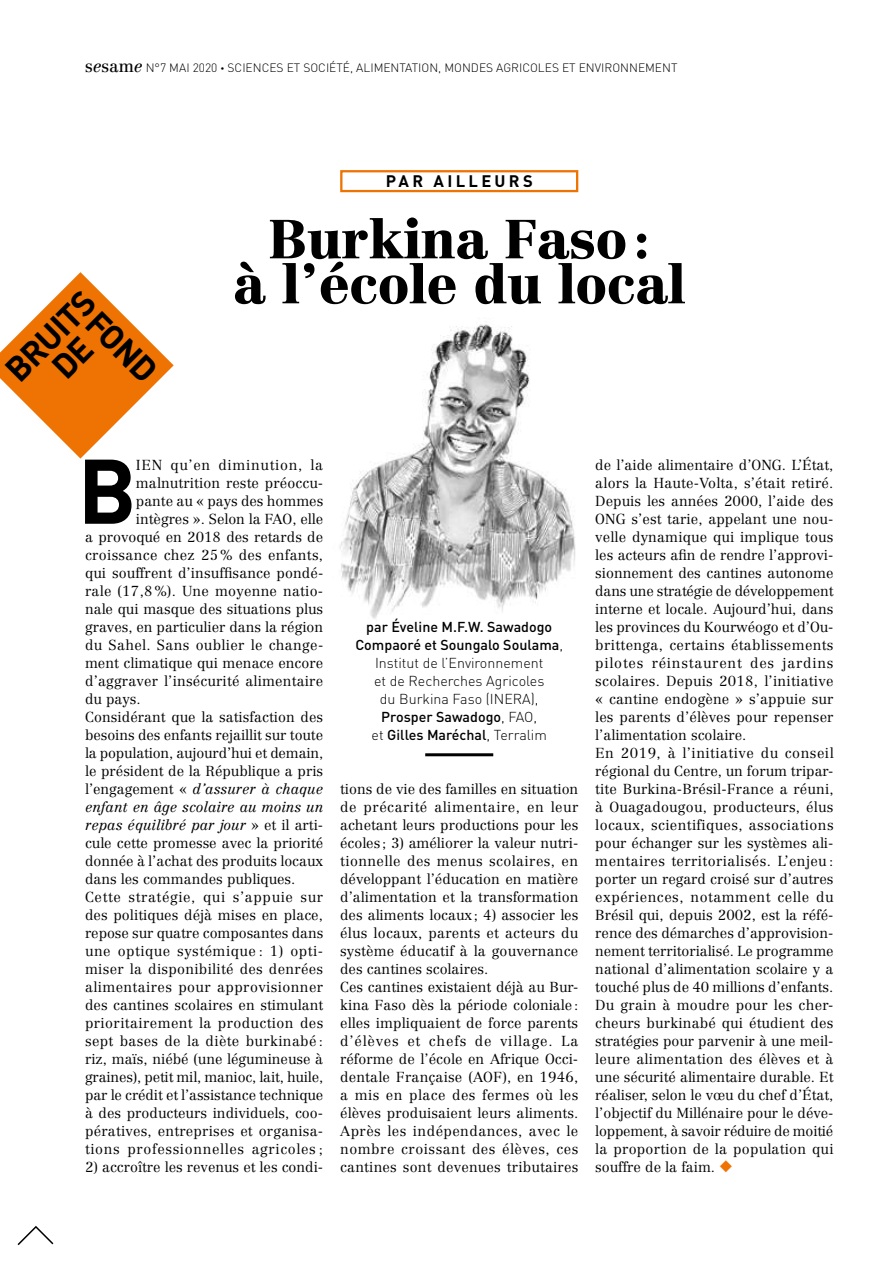
<style>
.page{position:relative;width:893px;height:1263px;background:#fff}
.page>*{position:absolute;margin:0;border:0;box-sizing:border-box;transform-origin:0 0}
.t1{font:700 90.15px "DIN";color:#000}
.t2{font:900 54px/45px "Centennial";letter-spacing:-.01em;color:#000;text-align:center}
.t3{font:700 33.9px/31px "DIN";color:#000;text-align:center}
.t4{font:700 16.5px "DIN";letter-spacing:.2em;color:#000}
.t5{font:300 14.25px/18px "Centennial";letter-spacing:.005em;color:#000}
.t6{font:300 14.25px/18px "DIN";color:#000;text-align:center}
.t7{font:italic 300 14.25px "Centennial";color:#000}
.t8{font:300 14.25px "Centennial";letter-spacing:.025em;color:#000}
.t9{font:300 14.25px "Centennial";letter-spacing:.045em;color:#000}
.t10{font:300 14.25px "Centennial";letter-spacing:.03em;color:#000}
.t11{font:300 14.25px "Centennial";letter-spacing:.035em;color:#000}
.t12{font:300 14.25px "Centennial";letter-spacing:.05em;color:#000}
.t13{font:700 13.2px/12px "DIN";color:#000;text-align:center}
.t14{font:300 12px "DIN";color:#000}
.s1{font-family:"Centennial";font-weight:400;font-size:16.65px}
.s2{font-family:"Centennial";font-weight:400;font-style:italic;font-size:16.65px}
.s3{font-size:7.5px}
.s4{font-style:normal}
.s5{font-weight:500}
.s6{color:#ee7302}
</style>
<div class="page">
<img style="left:339px;top:324px;width:237px;height:295px">
<svg style="left:0;top:272px;width:174px;height:187px"></svg>
<div style="left:340px;top:170px;width:238px;height:22px;border:2px solid #ee7302"></div>
<hr style="left:425px;top:753px;width:68px;height:3px;background:#000">
<svg style="left:17px;top:1226px;width:37px;height:20px"></svg>
<p class="t14" style="left:85px;top:61px;width:594px"><span class="s1">s</span><span class="s2">e</span><span class="s1">sam</span><span class="s2">e</span> N°7 MAI 2020 <span class="s3">•</span> SCIENCES ET SOCIÉTÉ, ALIMENTATION, MONDES AGRICOLES ET ENVIRONNEMENT</p>
<h3 class="t3" style="left:-1px;top:363px;width:113px;rotate:-45deg">BRUITS<br>DE</h3>
<h3 class="t3" style="left:104px;top:305px;width:86px;rotate:45deg">FOND</h3>
<p class="t13" style="left:11px;top:375px;width:45px;rotate:-45deg">BRUITS<br>DE</p>
<p class="t13" style="left:51px;top:353px;width:34px;rotate:45deg">FOND</p>
<p class="t4" style="left:386px;top:170px;width:149px">PAR AILLEURS</p>
<h2 class="t2" style="left:233px;top:216px;width:454px">Burkina Faso:<br>à l’école du local</h2>
<h1 class="t1" style="left:78px;top:432px;width:61px">B</h1>
<p class="t12" style="left:136px;top:456px;width:189px">IEN qu’en diminution, la</p>
<p class="t5" style="left:136px;top:474px;width:189px">malnutrition reste préoccu-</p>
<p class="t5" style="left:136px;top:492px;width:189px">pante au « pays des hommes</p>
<p class="t5" style="left:136px;top:510px;width:189px">intègres ». Selon la FAO, elle</p>
<p class="t5" style="left:85px;top:528px;width:240px">a provoqué en 2018 des retards de</p>
<p class="t8" style="left:85px;top:546px;width:240px">croissance chez 25 % des enfants,</p>
<p class="t5" style="left:85px;top:564px;width:240px">qui souffrent d’insuffisance pondé-</p>
<p class="t5" style="left:85px;top:582px;width:240px">rale (17,8 %). Une moyenne natio-</p>
<p class="t5" style="left:85px;top:600px;width:240px">nale qui masque des situations plus</p>
<p class="t5" style="left:85px;top:618px;width:240px">graves, en particulier dans la région</p>
<p class="t8" style="left:85px;top:636px;width:240px">du Sahel. Sans oublier le change-</p>
<p class="t5" style="left:85px;top:654px;width:240px">ment climatique qui menace encore</p>
<p class="t5" style="left:85px;top:672px;width:240px">d’aggraver l’insécurité alimentaire</p>
<p class="t5" style="left:85px;top:690px;width:57px">du pays.</p>
<p class="t5" style="left:85px;top:708px;width:240px">Considérant que la satisfaction des</p>
<p class="t5" style="left:85px;top:726px;width:240px">besoins des enfants rejaillit sur toute</p>
<p class="t5" style="left:85px;top:744px;width:240px">la population, aujourd’hui et demain,</p>
<p class="t5" style="left:85px;top:762px;width:240px">le président de la République a pris</p>
<p class="t7" style="left:85px;top:780px;width:240px"><span class="s4">l’engagement «</span> d’assurer à chaque</p>
<p class="t7" style="left:85px;top:798px;width:240px">enfant en âge scolaire au moins un</p>
<p class="t7" style="left:85px;top:816px;width:240px">repas équilibré par jour <span class="s4">» et il arti-</span></p>
<p class="t5" style="left:85px;top:834px;width:240px">cule cette promesse avec la priorité</p>
<p class="t5" style="left:85px;top:852px;width:240px">donnée à l’achat des produits locaux</p>
<p class="t5" style="left:85px;top:870px;width:212px">dans les commandes publiques.</p>
<p class="t9" style="left:85px;top:888px;width:240px">Cette stratégie, qui s’appuie sur</p>
<p class="t5" style="left:85px;top:906px;width:239px">des politiques déjà mises en place,</p>
<p class="t5" style="left:85px;top:924px;width:240px">repose sur quatre composantes dans</p>
<p class="t11" style="left:85px;top:942px;width:240px">une optique systémique : 1) opti-</p>
<p class="t5" style="left:85px;top:960px;width:239px">miser la disponibilité des denrées</p>
<p class="t10" style="left:85px;top:978px;width:240px">alimentaires pour approvisionner</p>
<p class="t5" style="left:85px;top:996px;width:240px">des cantines scolaires en stimulant</p>
<p class="t10" style="left:85px;top:1014px;width:240px">prioritairement la production des</p>
<p class="t8" style="left:85px;top:1032px;width:240px">sept bases de la diète burkinabé :</p>
<p class="t5" style="left:85px;top:1050px;width:240px">riz, maïs, niébé (une légumineuse à</p>
<p class="t5" style="left:85px;top:1068px;width:240px">graines), petit mil, manioc, lait, huile,</p>
<p class="t5" style="left:85px;top:1086px;width:240px">par le crédit et l’assistance technique</p>
<p class="t5" style="left:85px;top:1104px;width:240px">à des producteurs individuels, coo-</p>
<p class="t5" style="left:85px;top:1122px;width:240px">pératives, entreprises et organisa-</p>
<p class="t9" style="left:85px;top:1140px;width:240px">tions professionnelles agricoles ;</p>
<p class="t5" style="left:85px;top:1158px;width:240px">2) accroître les revenus et les condi-</p>
<p class="t6" style="left:355px;top:617px;width:209px"><span class="s5">par Éveline M.F.W. Sawadogo<br>Compaoré et Soungalo Soulama</span>,<br>Institut de l’Environnement<br>et de Recherches Agricoles<br>du Burkina Faso (INERA),<br><span class="s5">Prosper Sawadogo</span>, FAO,<br>et <span class="s5">Gilles Maréchal</span>, Terralim</p>
<p class="t5" style="left:340px;top:780px;width:240px">tions de vie des familles en situation de précarité alimentaire, en leur achetant leurs productions pour les écoles ; 3) améliorer la valeur nutri&shy;tionnelle des menus scolaires, en développant l’éducation en matière d’alimentation et la transformation des aliments locaux; 4) associer les élus locaux, parents et acteurs du système éducatif à la gouvernance des cantines scolaires.<br>Ces cantines existaient déjà au Bur&shy;kina Faso dès la période coloniale: elles impliquaient de force parents d’élèves et chefs de village. La réforme de l’école en Afrique Occi&shy;dentale Française (AOF), en 1946, a mis en place des fermes où les élèves produisaient leurs aliments.<br>Après les indépendances, avec le nombre croissant des élèves, ces cantines sont devenues tributaires</p>
<p class="t5" style="left:595px;top:455px;width:240px">de l’aide alimentaire d’ONG. L’État, alors la Haute-Volta, s’était retiré.<br>Depuis les années 2000, l’aide des ONG s’est tarie, appelant une nou&shy;velle dynamique qui implique tous les acteurs afin de rendre l’approvi&shy;sionnement des cantines autonome dans une stratégie de développement interne et locale. Aujourd’hui, dans les provinces du Kourwéogo et d’Ou&shy;brittenga, certains établissements pilotes réinstaurent des jardins scolaires. Depuis 2018, l’initiative « cantine endogène » s’appuie sur les parents d’élèves pour repenser l’alimentation scolaire.<br>En 2019, à l’initiative du conseil régional du Centre, un forum tripar&shy;tite Burkina-Brésil-France a réuni, à Ouagadougou, producteurs, élus locaux, scientifiques, associations pour échanger sur les systèmes ali&shy;mentaires territorialisés. L’enjeu : porter un regard croisé sur d’autres expériences, notamment celle du Brésil qui, depuis 2002, est la réfé&shy;rence des démarches d’approvision&shy;nement territorialisé. Le programme national d’alimentation scolaire y a touché plus de 40 millions d’enfants.<br>Du grain à moudre pour les cher&shy;cheurs burkinabé qui étudient des stratégies pour parvenir à une meil&shy;leure alimentation des élèves et à une sécurité alimentaire durable. Et réaliser, selon le vœu du chef d’État, l’objectif du Millénaire pour le déve&shy;loppement, à savoir réduire de moitié la proportion de la population qui souffre de la faim. <span class="s6">◆</span></p>
</div>
